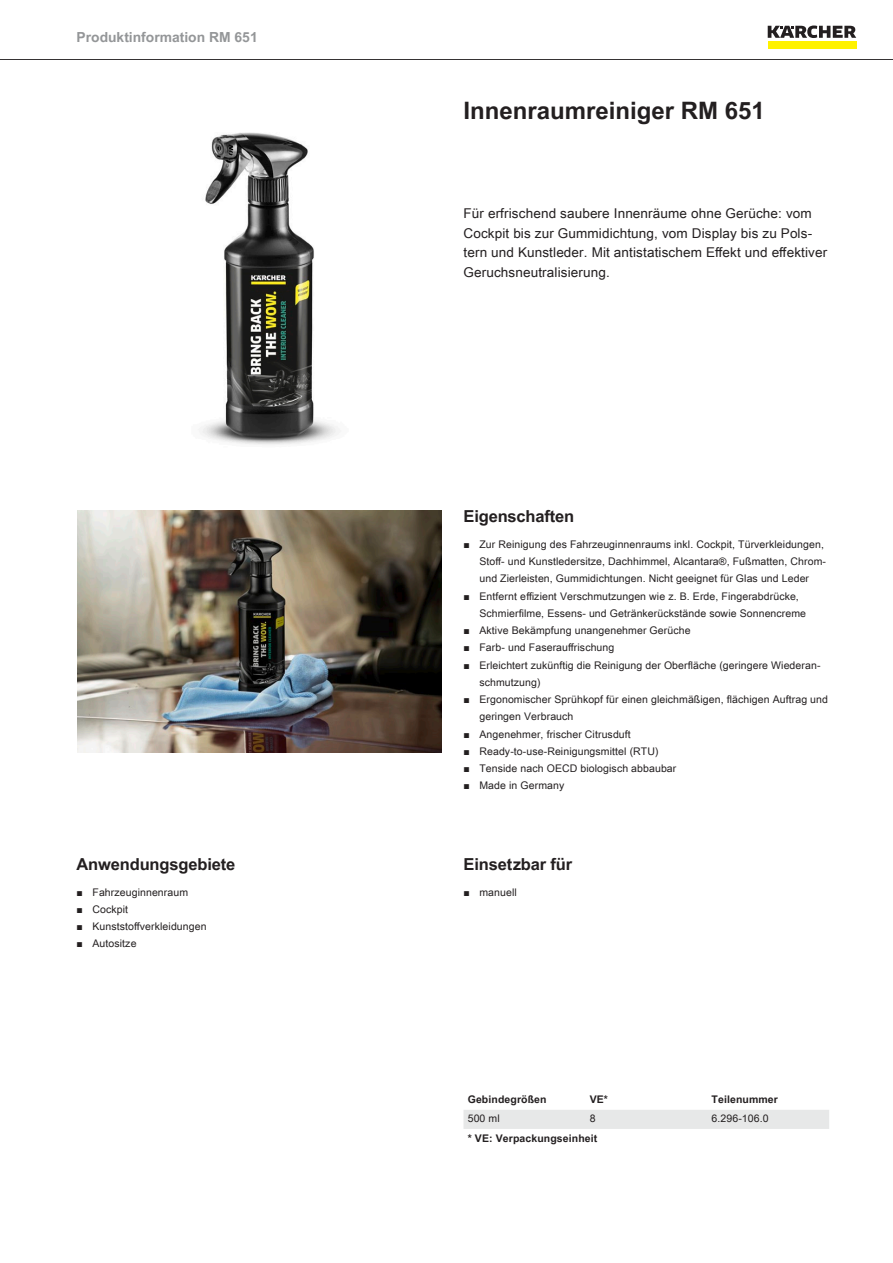
<style>
.page{position:relative;width:893px;height:1263px;background:#fff}
.page>*{position:absolute;margin:0;border:0;box-sizing:border-box;transform-origin:0 0}
.t1{font:700 24px "Arial Unicode MS";color:#231f20}
.t2{font:700 16.5px "Arial Unicode MS";letter-spacing:-.01em;color:#231f20}
.t3{font:700 13.8px "Arial Unicode MS";color:#949698}
.t4{font:13.5px/19.5px "Arial Unicode MS";letter-spacing:.01em;color:#231f20}
.t5{font:10.5px/17.2px "Arial Unicode MS";letter-spacing:.01em;color:#231f20}
.t6{font:700 10.5px "Arial Unicode MS";letter-spacing:.01em;color:#231f20}
.s1{font-family:"Arial"}
</style>
<div class="page">
<hr style="left:0;top:59px;width:893px;height:1px;background:#231f20">
<div style="left:768px;top:42px;width:88px;height:7px;background:#fff200"></div>
<svg style="left:768px;top:26px;width:88px;height:12px"></svg>
<img style="left:198px;top:132px;width:143px;height:313px">
<img style="left:78px;top:510px;width:363px;height:243px">
<div style="left:463px;top:1110px;width:366px;height:19px;background:#e7e8e8"></div>
<h3 class="t3" style="left:77px;top:31px;width:183px">Produktinformation RM 651</h3>
<h2 class="t2" style="left:77px;top:857px;width:160px">Anwendungsgebiete</h2>
<p class="t5" style="left:77px;top:884px;width:113px"><span class="s1">■</span> Fahrzeuginnenraum</p>
<p class="t5" style="left:77px;top:901px;width:53px"><span class="s1">■</span> Cockpit</p>
<p class="t5" style="left:77px;top:917px;width:132px"><span class="s1">■</span> Kunststoffverkleidungen</p>
<p class="t5" style="left:77px;top:935px;width:61px"><span class="s1">■</span> Autositze</p>
<h1 class="t1" style="left:463px;top:101px;width:303px">Innenraumreiniger RM 651</h1>
<p class="t4" style="left:463px;top:205px;width:365px">Für erfrischend saubere Innenräume ohne Gerüche: vom Cockpit bis zur Gummidichtung, vom Display bis zu Pols&shy;tern und Kunstleder. Mit antistatischem Effekt und effektiver Geruchsneutralisierung.</p>
<h2 class="t2" style="left:463px;top:510px;width:112px">Eigenschaften</h2>
<p class="t5" style="left:479px;top:536px;width:348px;text-indent:-16px"><span class="s1">■</span> Zur Reinigung des Fahrzeuginnenraums inkl. Cockpit, Türverkleidungen,<br>Stoff- und Kunstledersitze, Dachhimmel, Alcantara®, Fußmatten, Chrom&shy;und Zierleisten, Gummidichtungen. Nicht geeignet für Glas und Leder</p>
<p class="t5" style="left:479px;top:587px;width:328px;text-indent:-16px"><span class="s1">■</span> Entfernt effizient Verschmutzungen wie z. B. Erde, Fingerabdrücke,<br>Schmierfilme, Essens- und Getränkerückstände sowie Sonnencreme</p>
<p class="t5" style="left:463px;top:622px;width:229px"><span class="s1">■</span> Aktive Bekämpfung unangenehmer Gerüche</p>
<p class="t5" style="left:463px;top:639px;width:152px"><span class="s1">■</span> Farb- und Faserauffrischung</p>
<p class="t5" style="left:479px;top:656px;width:343px;text-indent:-16px"><span class="s1">■</span> Erleichtert zukünftig die Reinigung der Oberfläche (geringere Wiederan&shy;schmutzung)</p>
<p class="t5" style="left:479px;top:691px;width:350px;text-indent:-16px"><span class="s1">■</span> Ergonomischer Sprühkopf für einen gleichmäßigen, flächigen Auftrag und geringen Verbrauch</p>
<p class="t5" style="left:463px;top:725px;width:169px"><span class="s1">■</span> Angenehmer, frischer Citrusduft</p>
<p class="t5" style="left:463px;top:742px;width:197px"><span class="s1">■</span> Ready-to-use-Reinigungsmittel (RTU)</p>
<p class="t5" style="left:463px;top:761px;width:214px"><span class="s1">■</span> Tenside nach OECD biologisch abbaubar</p>
<p class="t5" style="left:463px;top:778px;width:102px"><span class="s1">■</span> Made in Germany</p>
<h2 class="t2" style="left:463px;top:857px;width:110px">Einsetzbar für</h2>
<p class="t5" style="left:463px;top:884px;width:55px"><span class="s1">■</span> manuell</p>
<p class="t6" style="left:468px;top:1095px;width:80px">Gebindegrößen</p>
<p class="t6" style="left:590px;top:1095px;width:20px">VE*</p>
<p class="t6" style="left:712px;top:1095px;width:68px">Teilenummer</p>
<p class="t5" style="left:468px;top:1111px;width:34px">500 ml</p>
<p class="t5" style="left:590px;top:1111px;width:7px">8</p>
<p class="t5" style="left:712px;top:1111px;width:59px">6.296-106.0</p>
<p class="t6" style="left:468px;top:1134px;width:131px">* VE: Verpackungseinheit</p>
</div>
